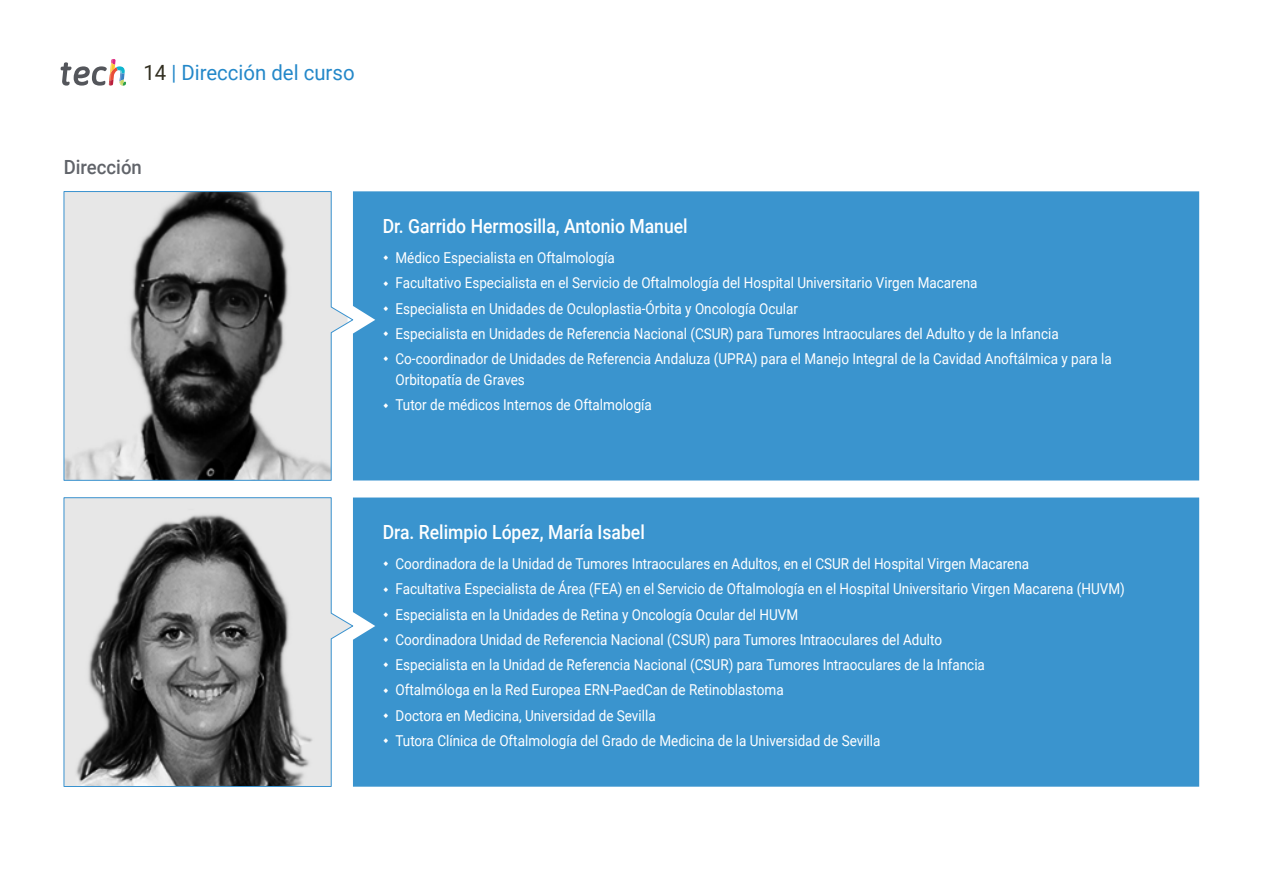
<style>
.page{position:relative;width:1263px;height:893px;background:#fff}
.page>*{position:absolute;margin:0;border:0;box-sizing:border-box;transform-origin:0 0}
.t1{font:21px "Roboto";color:#2488c9}
.t2{font:500 19.5px "Roboto";color:#fff;scale:.9 1}
.t3{font:500 19.5px "Roboto";color:#61646a;scale:.95 1}
.t4{font:15px/25.2px "Roboto";color:#fff;scale:.9 1}
.s1{color:#312e20}
</style>
<div class="page">
<svg style="left:61px;top:59px;width:65px;height:27px"></svg>
<div style="left:353px;top:191px;width:846px;height:289px;background:#3a94ce"></div>
<svg style="left:64px;top:191px;width:289px;height:290px;background:#9e9fa0"></svg>
<div style="left:353px;top:497px;width:846px;height:290px;background:#3a94ce"></div>
<svg style="left:64px;top:497px;width:289px;height:290px;background:#969798"></svg>
<svg style="left:384px;top:255px;width:4px;height:5px"></svg>
<svg style="left:384px;top:281px;width:4px;height:5px"></svg>
<svg style="left:384px;top:306px;width:4px;height:5px"></svg>
<svg style="left:384px;top:331px;width:4px;height:5px"></svg>
<svg style="left:384px;top:356px;width:4px;height:5px"></svg>
<svg style="left:384px;top:403px;width:4px;height:5px"></svg>
<svg style="left:384px;top:561px;width:4px;height:5px"></svg>
<svg style="left:384px;top:587px;width:4px;height:5px"></svg>
<svg style="left:384px;top:612px;width:4px;height:5px"></svg>
<svg style="left:384px;top:637px;width:4px;height:5px"></svg>
<svg style="left:384px;top:662px;width:4px;height:5px"></svg>
<svg style="left:384px;top:688px;width:4px;height:5px"></svg>
<svg style="left:384px;top:713px;width:4px;height:5px"></svg>
<svg style="left:384px;top:738px;width:4px;height:5px"></svg>
<h1 class="t1" style="left:144px;top:57px;width:213px"><span class="s1">14</span> | Dirección del curso</h1>
<h2 class="t3" style="left:64px;top:154px;width:84px">Dirección</h2>
<h2 class="t2" style="left:383px;top:212px;width:340px">Dr. Garrido Hermosilla, Antonio Manuel</h2>
<p class="t4" style="left:395px;top:244px;width:797px">Médico Especialista en Oftalmología<br>Facultativo Especialista en el Servicio de Oftalmología del Hospital Universitario Virgen Macarena<br>Especialista en Unidades de Oculoplastia-Órbita y Oncología Ocular<br>Especialista en Unidades de Referencia Nacional (CSUR) para Tumores Intraoculares del Adulto y de la Infancia Co-coordinador de Unidades de Referencia Andaluza (UPRA) para el Manejo Integral de la Cavidad Anoftálmica y para la</p>
<p class="t4" style="left:395px;top:367px;width:286px">Orbitopatía de Graves<br>Tutor de médicos Internos de Oftalmología</p>
<h2 class="t2" style="left:383px;top:518px;width:293px">Dra. Relimpio López, María Isabel</h2>
<p class="t4" style="left:395px;top:551px;width:812px">Coordinadora de la Unidad de Tumores Intraoculares en Adultos, en el CSUR del Hospital Virgen Macarena<br>Facultativa Especialista de Área (FEA) en el Servicio de Oftalmología en el Hospital Universitario Virgen Macarena (HUVM)<br>Especialista en la Unidades de Retina y Oncología Ocular del HUVM<br>Coordinadora Unidad de Referencia Nacional (CSUR) para Tumores Intraoculares del Adulto<br>Especialista en la Unidad de Referencia Nacional (CSUR) para Tumores Intraoculares de la Infancia<br>Oftalmóloga en la Red Europea ERN-PaedCan de Retinoblastoma<br>Doctora en Medicina, Universidad de Sevilla<br>Tutora Clínica de Oftalmología del Grado de Medicina de la Universidad de Sevilla</p>
</div>
